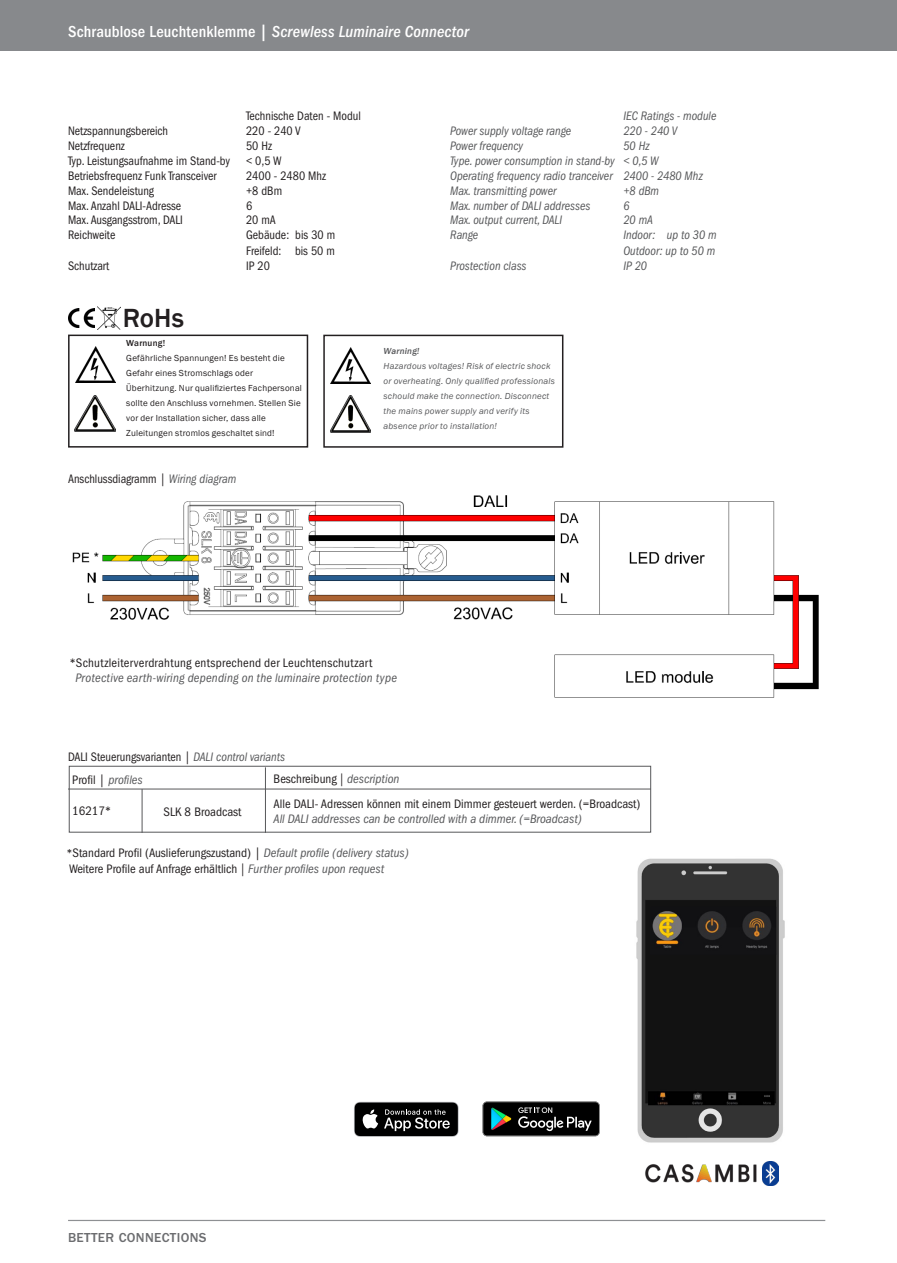
<style>
.page{position:relative;width:897px;height:1263px;background:#fff}
.page>*{position:absolute;margin:0;border:0;box-sizing:border-box;transform-origin:0 0}
.t1{font:500 27px "Franklin Gothic";color:#231f20}
.t2{font:italic 500 condensed 16.5px "ITC Franklin Gothic Std";letter-spacing:.005em;color:#fff}
.t3{font:500 13.5px "ITC Franklin Gothic Std";letter-spacing:.025em;color:#6c6d70}
.t4{font:condensed 12.75px/15.3px "ITC Franklin Gothic Std";color:#231f20;scale:.95 1}
.t5{font:italic condensed 12.75px/14.9px "ITC Franklin Gothic Std";color:#57585a;scale:.95 1}
.t6{font:condensed 12.75px/25px "ITC Franklin Gothic Std";color:#231f20}
.t7{font:italic condensed 12.75px "ITC Franklin Gothic Std";color:#57585a}
.t8{font:condensed 12.75px "ITC Franklin Gothic Std";letter-spacing:.02em;color:#231f20}
.t9{font:9px/15px "Franklin Gothic";letter-spacing:.02em;color:#231f20}
.t10{font:italic 9px/15px "Franklin Gothic";letter-spacing:.025em;color:#57585a}
.t11{font:500 9px "Franklin Gothic";letter-spacing:.02em;color:#231f20}
.t12{font:italic 500 9px "Franklin Gothic";letter-spacing:.025em;color:#57585a}
.s1{font-style:normal}
.s2{font-style:italic;color:#57585a}
.s3{font-stretch:normal}
.s4{font-style:normal;color:#231f20}
.s5{font-family:"Franklin Gothic LT Pro";font-size:12px}
</style>
<div class="page">
<div style="left:0;top:0;width:897px;height:51px;background:#87898c"></div>
<img style="left:72px;top:495px;width:747px;height:203px">
<img style="left:636px;top:858px;width:149px;height:304px">
<svg style="left:482px;top:1101px;width:118px;height:36px;background:#2b3130"></svg>
<svg style="left:354px;top:1102px;width:104px;height:35px;background:#313232"></svg>
<div style="left:69px;top:766px;width:582px;height:66px;border:1px solid #57585a"></div>
<hr style="left:68px;top:789px;width:583px;height:1px;background:#57585a">
<hr style="left:142px;top:789px;width:1px;height:44px;background:#57585a">
<hr style="left:265px;top:767px;width:1px;height:66px;background:#57585a">
<img style="left:762px;top:1162px;width:16px;height:24px">
<img style="left:642px;top:1161px;width:118px;height:22px">
<img style="left:68px;top:308px;width:26px;height:20px">
<img style="left:98px;top:307px;width:22px;height:23px">
<div style="left:68px;top:335px;width:240px;height:113px;border:2px solid #231f20"></div>
<img style="left:75px;top:395px;width:41px;height:36px">
<img style="left:76px;top:346px;width:40px;height:36px">
<div style="left:323px;top:335px;width:240px;height:113px;border:2px solid #231f20"></div>
<img style="left:330px;top:396px;width:41px;height:36px">
<img style="left:331px;top:347px;width:40px;height:36px">
<hr style="left:68px;top:1220px;width:757px;height:1px;background:#8e9093">
<p class="t2" style="left:68px;top:22px;width:403px"><span class="s1">Schraublose Leuchtenklemme |</span> Screwless Luminaire Connector</p>
<p class="t4" style="left:246px;top:108px;width:122px">Technische Daten - Modul</p>
<p class="t5" style="left:623px;top:108px;width:99px">IEC Ratings - module</p>
<p class="t4" style="left:68px;top:123px;width:107px">Netzspannungsbereich</p>
<p class="t4" style="left:246px;top:123px;width:59px">220 - 240 V</p>
<p class="t4" style="left:68px;top:138px;width:61px">Netzfrequenz</p>
<p class="t4" style="left:246px;top:138px;width:29px">50 Hz</p>
<p class="t4" style="left:68px;top:153px;width:172px">Typ. Leistungsaufnahme im Stand-by</p>
<p class="t4" style="left:246px;top:153px;width:39px">&lt; 0,5 W</p>
<p class="t4" style="left:68px;top:168px;width:158px">Betriebsfrequenz Funk Transceiver</p>
<p class="t4" style="left:246px;top:168px;width:86px">2400 - 2480 Mhz</p>
<p class="t4" style="left:68px;top:183px;width:92px">Max. Sendeleistung</p>
<p class="t4" style="left:246px;top:183px;width:39px">+8 dBm</p>
<p class="t4" style="left:68px;top:198px;width:121px">Max. Anzahl DALI-Adresse</p>
<p class="t4" style="left:246px;top:198px;width:8px">6</p>
<p class="t4" style="left:68px;top:213px;width:122px">Max. Ausgangsstrom, DALI</p>
<p class="t4" style="left:246px;top:213px;width:33px">20 mA</p>
<p class="t4" style="left:68px;top:228px;width:51px">Reichweite</p>
<p class="t4" style="left:246px;top:228px;width:95px">Gebäude: bis 30 m<br>Freifeld: bis 50 m</p>
<p class="t4" style="left:68px;top:258px;width:45px">Schutzart</p>
<p class="t4" style="left:246px;top:258px;width:27px">IP 20</p>
<h1 class="t1" style="left:123px;top:301px;width:63px">RoHs</h1>
<p class="t11" style="left:126px;top:337px;width:40px">Warnung!</p>
<p class="t9" style="left:126px;top:351px;width:177px">Gefährliche Spannungen! Es besteht die Gefahr eines Stromschlags oder Überhitzung. Nur qualifiziertes Fachpersonal sollte den Anschluss vornehmen. Stellen Sie vor der Installation sicher, dass alle Zuleitungen stromlos geschaltet sind!</p>
<p class="t4" style="left:68px;top:471px;width:178px">Anschlussdiagramm | <span class="s2">Wiring diagram</span></p>
<p class="t5" style="left:450px;top:123px;width:129px">Power supply voltage range</p>
<p class="t5" style="left:623px;top:123px;width:58px">220 - 240 V</p>
<p class="t5" style="left:450px;top:138px;width:78px">Power frequency</p>
<p class="t5" style="left:450px;top:138px;width:267px;text-indent:173px">50 Hz<br>Type. power consumption in stand-by &lt; 0,5 W<br>Operating frequency radio tranceiver 2400 - 2480 Mhz<br>Max. transmitting power</p>
<p class="t5" style="left:623px;top:183px;width:39px">+8 dBm</p>
<p class="t5" style="left:450px;top:198px;width:149px">Max. number of DALI addresses</p>
<p class="t5" style="left:623px;top:198px;width:8px">6</p>
<p class="t5" style="left:450px;top:213px;width:119px">Max. output current, DALI</p>
<p class="t5" style="left:623px;top:213px;width:33px">20 mA</p>
<p class="t5" style="left:450px;top:228px;width:31px">Range</p>
<p class="t5" style="left:623px;top:228px;width:99px;line-height:15.3px">Indoor: up to 30 m<br>Outdoor: up to 50 m</p>
<p class="t5" style="left:450px;top:258px;width:82px">Prostection class</p>
<p class="t5" style="left:623px;top:258px;width:26px">IP 20</p>
<p class="t12" style="left:383px;top:346px;width:37px">Warning!</p>
<p class="t10" style="left:383px;top:359px;width:173px">Hazardous voltages! Risk of electric shock or overheating. Only qualified professionals schould make the connection. Disconnect the mains power supply and verify its absence prior to installation!</p>
<p class="t8" style="left:69px;top:656px;width:304px">*Schutzleiterverdrahtung entsprechend der Leuchtenschutzart</p>
<p class="t7" style="left:75px;top:671px;width:323px">Protective earth-wiring depending on the luminaire protection type</p>
<p class="t4" style="left:68px;top:750px;width:230px">DALI Steuerungsvarianten | <span class="s2">DALI control variants</span></p>
<p class="t6" style="left:273px;top:766px;width:368px">Beschreibung <span class="s3">|</span> <span class="s2">description<br></span>Alle DALI- Adressen können mit einem Dimmer gesteuert werden. (=Broadcast)</p>
<p class="t7" style="left:273px;top:812px;width:309px">All DALI addresses can be controlled with a dimmer. (=Broadcast)</p>
<p class="t6" style="left:69px;top:856px;width:317px">Weitere Profile auf Anfrage erhältlich <span class="s3">|</span> <span class="s2">Further profiles upon request</span></p>
<p class="t7" style="left:72px;top:772px;width:72px"><span class="s4">Profil |</span> profiles</p>
<p class="t6" style="left:72px;top:799px;width:41px">16217*</p>
<p class="t6" style="left:164px;top:799px;width:79px">SLK 8 Broadcast</p>
<p class="t6" style="left:66px;top:840px;width:344px"><span class="s5">*</span>Standard Profil (Auslieferungszustand) | <span class="s2">Default profile (delivery status)</span></p>
<p class="t3" style="left:68px;top:1230px;width:140px">BETTER CONNECTIONS</p>
</div>
